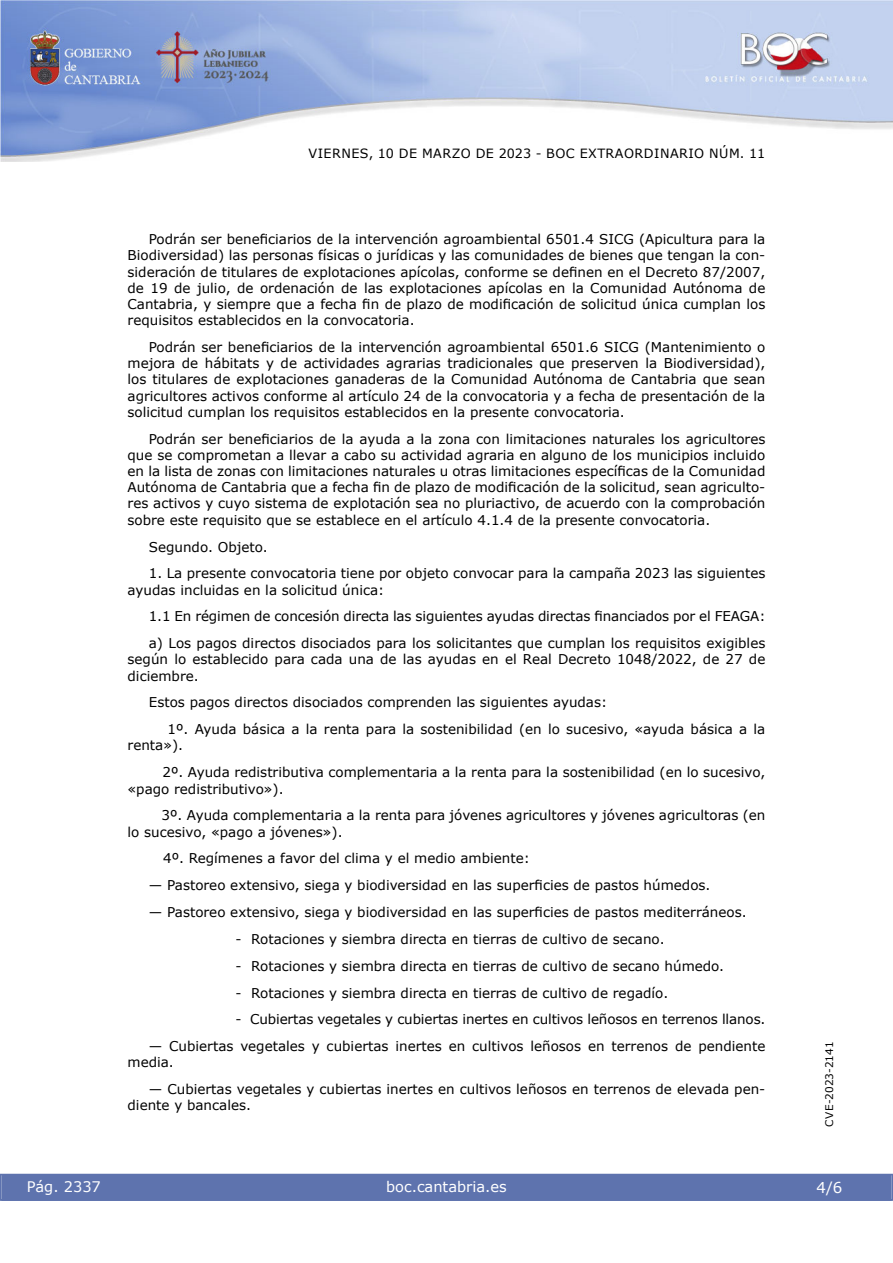
<style>
.page{position:relative;width:893px;height:1263px;background:#fff}
.page>*{position:absolute;margin:0;border:0;box-sizing:border-box;transform-origin:0 0}
.t1{font:15px "Verdana 2";color:#fff}
.t2{font:14.55px "Verdana 2";color:#fff}
.inicio_de_parrafo{font:13.5px/16.2px "Verdana";color:#000}
.inicio_de_parrafo-2{font:13.5px "Verdana 2";color:#000}
.t3{font:12.75px "Verdana 2";letter-spacing:.035em;color:#000}
.t4{font:10.5px "Verdana 2";color:#000}
.s1{font-family:"Verdana 2"}
</style>
<div class="page">
<img style="left:0;top:0;width:893px;height:161px">
<div style="left:1px;top:1174px;width:890px;height:27px;background:#5e73ae"></div>
<p class="t3" style="left:309px;top:144px;width:458px">VIERNES, 10 DE MARZO DE 2023 - BOC EXTRAORDINARIO NÚM. 11</p>
<p class="inicio_de_parrafo" style="left:128px;top:231px;width:639px;text-align:justify;text-indent:21px">Podrán ser beneficiarios de la intervención agroambiental 6501.4 SICG (Apicultura para la Biodiversidad) las personas físicas o jurídicas y las comunidades de bienes que tengan la con&shy;sideración de titulares de explotaciones apícolas, conforme se definen en el Decreto 87/2007, de 19 de julio, de ordenación de las explotaciones apícolas en la Comunidad Autónoma de Cantabria, y siempre que a fecha fin de plazo de modificación de solicitud única cumplan los <span class="s1">requisitos establecidos en la convocatoria.</span></p>
<p class="inicio_de_parrafo" style="left:128px;top:339px;width:639px;text-align:justify;text-indent:21px">Podrán ser beneficiarios de la intervención agroambiental 6501.6 SICG (Mantenimiento o mejora de hábitats y de actividades agrarias tradicionales que preserven la Biodiversidad), los titulares de explotaciones ganaderas de la Comunidad Autónoma de Cantabria que sean agricultores activos conforme al artículo 24 de la convocatoria y a fecha de presentación de la <span class="s1">solicitud cumplan los requisitos establecidos en la presente convocatoria.</span></p>
<p class="inicio_de_parrafo" style="left:128px;top:430px;width:639px;text-align:justify;text-indent:21px">Podrán ser beneficiarios de la ayuda a la zona con limitaciones naturales los agricultores <span class="s1">que se comprometan a llevar a cabo su actividad agraria en alguno de los municipios incluido </span>en la lista de zonas con limitaciones naturales u otras limitaciones específicas de la Comunidad Autónoma de Cantabria que a fecha fin de plazo de modificación de la solicitud, sean agriculto&shy;res activos y cuyo sistema de explotación sea no pluriactivo, de acuerdo con la comprobación <span class="s1">sobre este requisito que se establece en el artículo 4.1.4 de la presente convocatoria.</span></p>
<p class="inicio_de_parrafo" style="left:149px;top:538px;width:120px">Segundo. Objeto.</p>
<p class="inicio_de_parrafo" style="left:128px;top:565px;width:639px;text-indent:21px">1. La presente convocatoria tiene por objeto convocar para la campaña 2023 las siguientes ayudas incluidas en la solicitud única:</p>
<p class="inicio_de_parrafo" style="left:149px;top:608px;width:618px">1.1 En régimen de concesión directa las siguientes ayudas directas financiados por el FEAGA:</p>
<p class="inicio_de_parrafo" style="left:128px;top:635px;width:639px;text-align:justify;text-indent:21px">a) Los pagos directos disociados para los solicitantes que cumplan los requisitos exigibles según lo establecido para cada una de las ayudas en el Real Decreto 1048/2022, de 27 de <span class="s1">diciembre.</span></p>
<p class="inicio_de_parrafo-2" style="left:149px;top:693px;width:460px">Estos pagos directos disociados comprenden las siguientes ayudas:</p>
<p class="inicio_de_parrafo" style="left:128px;top:721px;width:639px;text-indent:40px">1º. Ayuda básica a la renta para la sostenibilidad (en lo sucesivo, «ayuda básica a la renta»).</p>
<p class="inicio_de_parrafo" style="left:128px;top:764px;width:639px;text-indent:35px">2º. Ayuda redistributiva complementaria a la renta para la sostenibilidad (en lo sucesivo, «pago redistributivo»).</p>
<p class="inicio_de_parrafo" style="left:128px;top:807px;width:639px;text-indent:34px">3º. Ayuda complementaria a la renta para jóvenes agricultores y jóvenes agricultoras (en lo sucesivo, «pago a jóvenes»).</p>
<p class="inicio_de_parrafo" style="left:163px;top:850px;width:368px">4º. Regímenes a favor del clima y el medio ambiente:</p>
<p class="inicio_de_parrafo" style="left:149px;top:877px;width:563px">— Pastoreo extensivo, siega y biodiversidad en las superficies de pastos húmedos.</p>
<p class="inicio_de_parrafo" style="left:149px;top:904px;width:599px">— Pastoreo extensivo, siega y biodiversidad en las superficies de pastos mediterráneos.</p>
<p class="inicio_de_parrafo" style="left:236px;top:931px;width:430px">- Rotaciones y siembra directa en tierras de cultivo de secano.</p>
<p class="inicio_de_parrafo" style="left:236px;top:957px;width:490px">- Rotaciones y siembra directa en tierras de cultivo de secano húmedo.</p>
<p class="inicio_de_parrafo" style="left:236px;top:984px;width:434px">- Rotaciones y siembra directa en tierras de cultivo de regadío.</p>
<p class="inicio_de_parrafo" style="left:236px;top:1011px;width:531px">- Cubiertas vegetales y cubiertas inertes en cultivos leñosos en terrenos llanos.</p>
<p class="inicio_de_parrafo" style="left:128px;top:1038px;width:639px;text-indent:21px">— Cubiertas vegetales y cubiertas inertes en cultivos leñosos en terrenos de pendiente <span class="s1">media.</span></p>
<p class="inicio_de_parrafo" style="left:128px;top:1081px;width:639px;text-indent:21px">— Cubiertas vegetales y cubiertas inertes en cultivos leñosos en terrenos de elevada pen&shy;<span class="s1">diente y bancales.</span></p>
<p class="t2" style="left:27px;top:1177px;width:76px">Pág. 2337</p>
<p class="t2" style="left:386px;top:1177px;width:122px">boc.cantabria.es</p>
<p class="t4" style="left:822px;top:1126px;width:87px;rotate:-90deg">CVE-2023-2141</p>
<p class="t1" style="left:816px;top:1177px;width:27px">4/6</p>
</div>
